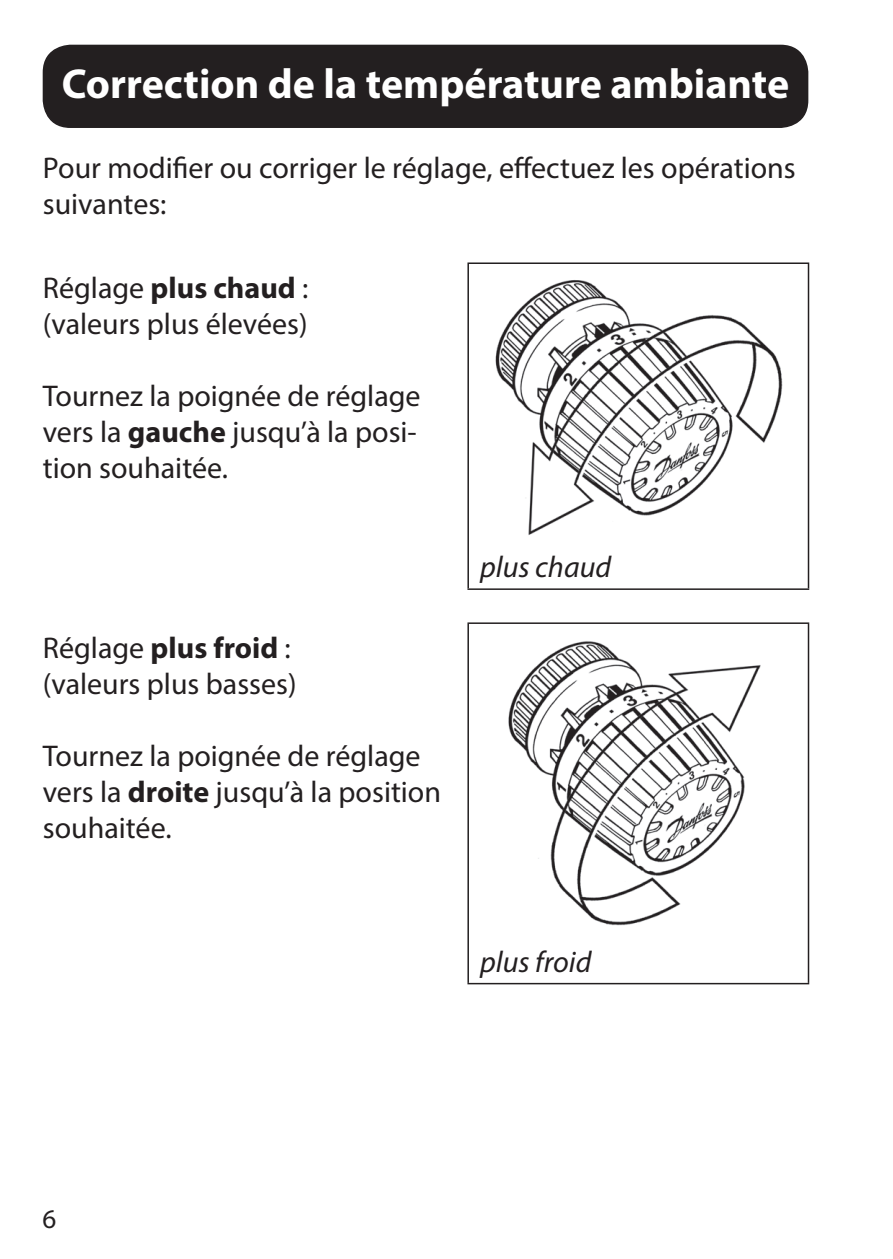
<style>
.page{position:relative;width:893px;height:1259px;background:#fff}
.page>*{position:absolute;margin:0;border:0;box-sizing:border-box;transform-origin:0 0}
.t1{font:700 42px "Myriad Pro";color:#fff}
.t2{font:30px/36px "Myriad Pro";color:#231f20}
.t3{font:italic 30px "Myriad Pro";color:#231f20}
.t4{font:27px "Myriad Pro";color:#231f20}
.s1{font-weight:700}
</style>
<div class="page">
<hr style="left:467px;top:262px;width:342px;height:2px;background:#231f20">
<hr style="left:467px;top:264px;width:2px;height:324px;background:#231f20">
<hr style="left:807px;top:264px;width:2px;height:324px;background:#231f20">
<hr style="left:467px;top:588px;width:342px;height:2px;background:#231f20">
<hr style="left:467px;top:622px;width:342px;height:2px;background:#231f20">
<hr style="left:467px;top:624px;width:2px;height:359px;background:#231f20">
<hr style="left:807px;top:624px;width:2px;height:359px;background:#231f20">
<hr style="left:467px;top:983px;width:342px;height:1px;background:#231f20">
<img style="left:495px;top:280px;width:288px;height:255px">
<img style="left:508px;top:641px;width:253px;height:285px">
<div style="left:43px;top:45px;width:764px;height:82px;background:#231f20;border-radius:27px"></div>
<div style="left:43px;top:45px;width:765px;height:83px;border:2px solid #231f20;border-radius:27px"></div>
<h1 class="t1" style="left:62px;top:56px;width:729px">Correction de la température ambiante</h1>
<p class="t2" style="left:43px;top:149px;width:754px">Pour modifier ou corriger le réglage, effectuez les opérations suivantes:</p>
<p class="t2" style="left:43px;top:269px;width:267px">Réglage <span class="s1">plus chaud</span> : (valeurs plus élevées)</p>
<p class="t2" style="left:43px;top:377px;width:379px">Tournez la poignée de réglage vers la <span class="s1">gauche</span> jusqu’à la posi&shy;tion souhaitée.</p>
<p class="t2" style="left:43px;top:629px;width:255px">Réglage <span class="s1">plus froid</span> : (valeurs plus basses)</p>
<p class="t2" style="left:43px;top:737px;width:400px">Tournez la poignée de réglage vers la <span class="s1">droite</span> jusqu’à la position souhaitée.</p>
<p class="t3" style="left:480px;top:548px;width:132px">plus chaud</p>
<p class="t3" style="left:480px;top:943px;width:113px">plus froid</p>
<p class="t4" style="left:43px;top:1202px;width:15px">6</p>
</div>
